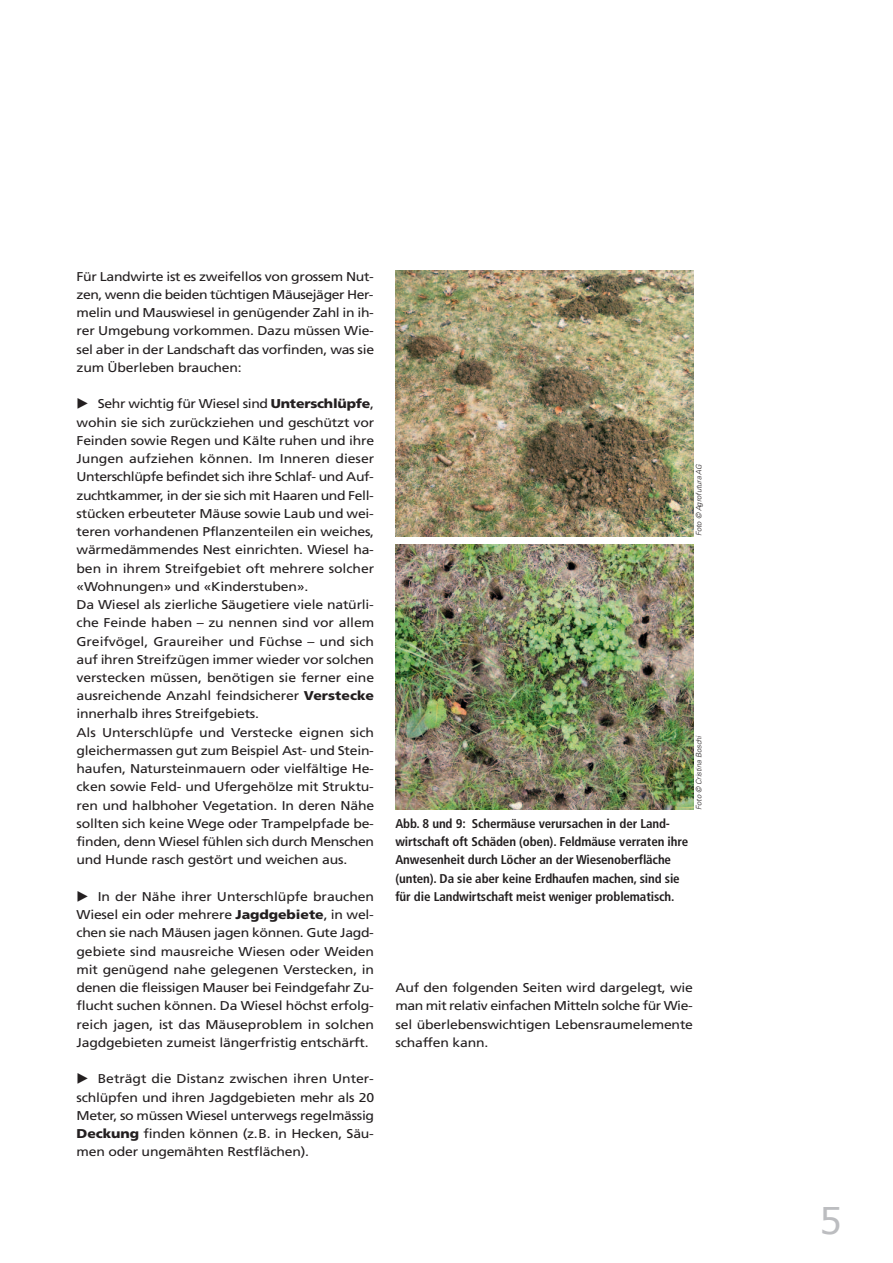
<style>
.page{position:relative;width:893px;height:1263px;background:#fff}
.page>*{position:absolute;margin:0;border:0;box-sizing:border-box;transform-origin:0 0}
.t1{font:36px "Verdana";color:#bcbdc0}
.t2{font:12.75px/18.3px "Frutiger";letter-spacing:-.015em;color:#231f20;text-align:justify;scale:1.1 1}
.t3{font:700 condensed 12.75px/18.3px "Frutiger";letter-spacing:-.01em;color:#231f20}
.t4{font:italic 300 7.5px "Univers LT Std";letter-spacing:-.01em;color:#231f20}
.s1{font-weight:900}
</style>
<div class="page">
<img style="left:395px;top:270px;width:298px;height:266px">
<img style="left:395px;top:544px;width:298px;height:266px">
<p class="t2" style="left:77px;top:268px;width:272px">Für Landwirte ist es zweifellos von grossem Nut&shy;zen, wenn die beiden tüchtigen Mäusejäger Her&shy;melin und Mauswiesel in genügender Zahl in ih&shy;rer Umgebung vorkommen. Dazu müssen Wie&shy;sel aber in der Landschaft das vorfinden, was sie zum Überleben brauchen:</p>
<p class="t2" style="left:77px;top:396px;width:272px;text-align:left">◆ Sehr wichtig für Wiesel sind <span class="s1">Unterschlüpfe</span>, wohin sie sich zurückziehen und geschützt vor Feinden sowie Regen und Kälte ruhen und ihre Jungen aufziehen können. Im Inneren dieser Unterschlüpfe befindet sich ihre Schlaf- und Auf&shy;zuchtkammer, in der sie sich mit Haaren und Fell&shy;stücken erbeuteter Mäuse sowie Laub und wei&shy;teren vorhandenen Pflanzenteilen ein weiches, wärmedämmendes Nest einrichten. Wiesel ha&shy;ben in ihrem Streifgebiet oft mehrere solcher «Wohnungen» und «Kinderstuben».<br>Da Wiesel als zierliche Säugetiere viele natürli&shy;che Feinde haben – zu nennen sind vor allem Greifvögel, Graureiher und Füchse – und sich auf ihren Streifzügen immer wieder vor solchen verstecken müssen, benötigen sie ferner eine ausreichende Anzahl feindsicherer <span class="s1">Verstecke </span>innerhalb ihres Streifgebiets.<br>Als Unterschlüpfe und Verstecke eignen sich gleichermassen gut zum Beispiel Ast- und Stein&shy;haufen, Natursteinmauern oder vielfältige He&shy;cken sowie Feld- und Ufergehölze mit Struktu&shy;ren und halbhoher Vegetation. In deren Nähe sollten sich keine Wege oder Trampelpfade be&shy;finden, denn Wiesel fühlen sich durch Menschen und Hunde rasch gestört und weichen aus.</p>
<p class="t2" style="left:77px;top:888px;width:272px">◆ In der Nähe ihrer Unterschlüpfe brauchen Wiesel ein oder mehrere <span class="s1">Jagdgebiete</span>, in wel&shy;chen sie nach Mäusen jagen können. Gute Jagd&shy;gebiete sind mausreiche Wiesen oder Weiden mit genügend nahe gelegenen Verstecken, in denen die fleissigen Mauser bei Feindgefahr Zu&shy;flucht suchen können. Da Wiesel höchst erfolg&shy;reich jagen, ist das Mäuseproblem in solchen Jagdgebieten zumeist längerfristig entschärft.</p>
<p class="t2" style="left:77px;top:1071px;width:272px">◆ Beträgt die Distanz zwischen ihren Unter&shy;schlüpfen und ihren Jagdgebieten mehr als 20<br>Meter, so müssen Wiesel unterwegs regelmässig <span class="s1">Deckung</span> finden können (z.B. in Hecken, Säu&shy;men oder ungemähten Restflächen).</p>
<p class="t4" style="left:696px;top:536px;width:73px;rotate:-90deg">Foto © Agrofutura AG</p>
<p class="t3" style="left:395px;top:815px;width:294px">Abb. 8 und 9: Schermäuse verursachen in der Land&shy;wirtschaft oft Schäden (oben). Feldmäuse verraten ihre Anwesenheit durch Löcher an der Wiesenoberfläche (unten). Da sie aber keine Erdhaufen machen, sind sie für die Landwirtschaft meist weniger problematisch.</p>
<p class="t4" style="left:696px;top:810px;width:75px;rotate:-90deg">Foto © Cristina Boschi</p>
<p class="t2" style="left:395px;top:979px;width:272px">Auf den folgenden Seiten wird dargelegt, wie man mit relativ einfachen Mitteln solche für Wie&shy;sel überlebenswichtigen Lebensraumelemente schaffen kann.</p>
<h1 class="t1" style="left:819px;top:1198px;width:24px">5</h1>
</div>
